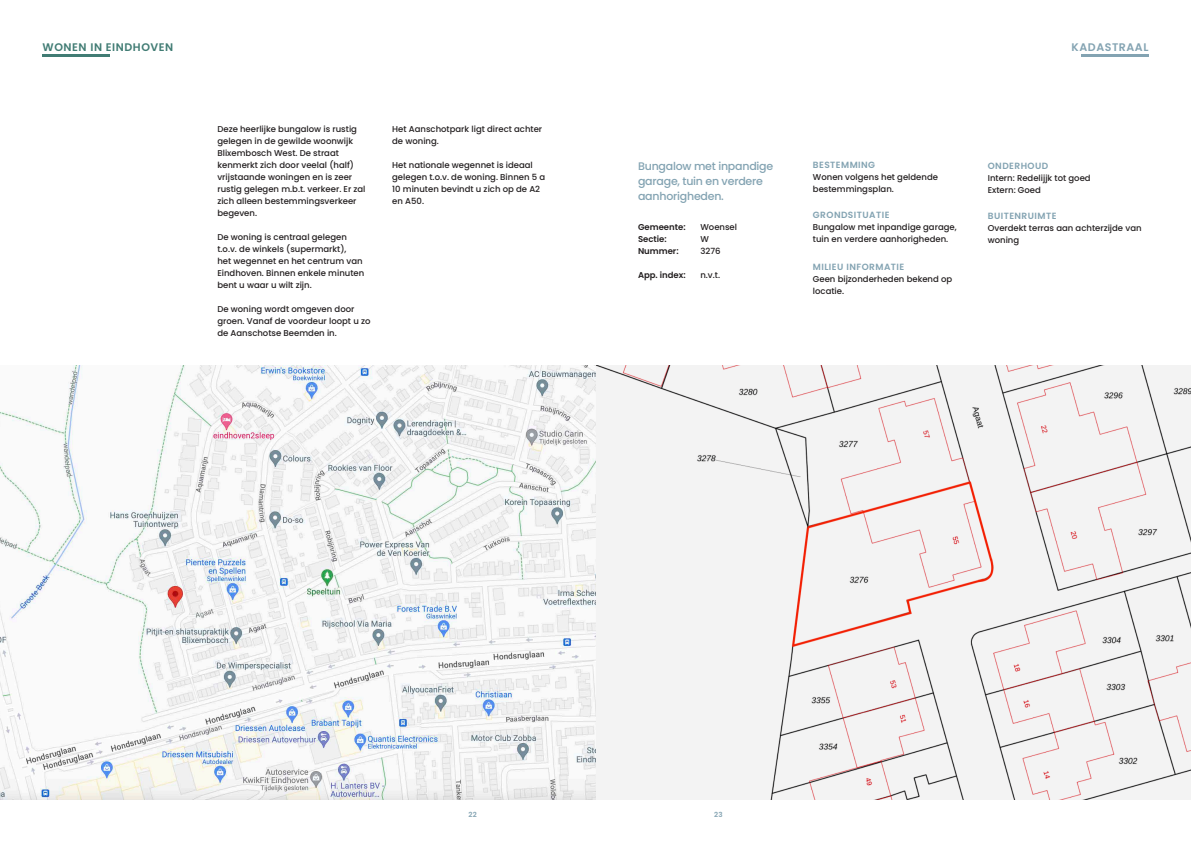
<style>
.page{position:relative;width:1191px;height:842px;background:#fff}
.page>*{position:absolute;margin:0;border:0;box-sizing:border-box;transform-origin:0 0}
.t1{font:500 11px/15px "Poppins";letter-spacing:-.02em;color:#83a3b2}
.t2{font:600 11px "Poppins";letter-spacing:.05em;color:#417c74}
.t3{font:600 11px "Poppins";letter-spacing:.05em;color:#83a3b2}
.t4{font:600 9px "Poppins";letter-spacing:.05em;color:#83a3b2}
.t5{font:500 8.5px/12px "Poppins";color:#231f20}
.t6{font:600 8.5px "Poppins";color:#231f20}
.t7{font:600 7px "Poppins";color:#83a3b2}
</style>
<div class="page">
<hr style="left:1080px;top:55px;width:68px;height:2px;background:#83a3b2">
<div style="left:595px;top:365px;width:596px;height:434px;background:#f3f3f3"></div>
<img style="left:0;top:365px;width:595px;height:434px">
<hr style="left:43px;top:55px;width:67px;height:2px;background:#417c74">
<p class="t2" style="left:43px;top:40px;width:132px">WONEN IN EINDHOVEN</p>
<p class="t5" style="left:217px;top:123px;width:150px">Deze heerlijke bungalow is rustig gelegen in de gewilde woonwijk<br>Blixembosch West. De straat kenmerkt zich door veelal (half) vrijstaande woningen en is zeer rustig gelegen m.b.t. verkeer. Er zal zich alleen bestemmingsverkeer begeven.</p>
<p class="t5" style="left:217px;top:231px;width:148px">De woning is centraal gelegen t.o.v. de winkels (supermarkt),<br>het wegennet en het centrum van<br>Eindhoven. Binnen enkele minuten bent u waar u wilt zijn.</p>
<p class="t5" style="left:217px;top:303px;width:155px">De woning wordt omgeven door groen. Vanaf de voordeur loopt u zo de Aanschotse Beemden in.</p>
<p class="t5" style="left:392px;top:123px;width:151px">Het Aanschotpark ligt direct achter de woning.</p>
<p class="t5" style="left:392px;top:159px;width:155px">Het nationale wegennet is ideaal gelegen t.o.v. de woning. Binnen 5 a<br>10 minuten bevindt u zich op de A2 en A50.</p>
<p class="t3" style="left:1071px;top:40px;width:78px">KADASTRAAL</p>
<p class="t1" style="left:638px;top:159px;width:137px">Bungalow met inpandige garage, tuin en verdere aanhorigheden.</p>
<p class="t6" style="left:638px;top:222px;width:49px">Gemeente:</p>
<p class="t6" style="left:638px;top:234px;width:30px">Sectie:</p>
<p class="t6" style="left:638px;top:246px;width:42px">Nummer:</p>
<p class="t6" style="left:638px;top:270px;width:49px">App. index:</p>
<p class="t5" style="left:700px;top:221px;width:38px">Woensel</p>
<p class="t5" style="left:700px;top:233px;width:10px">W</p>
<p class="t5" style="left:700px;top:245px;width:22px">3276</p>
<p class="t5" style="left:700px;top:269px;width:21px">n.v.t.</p>
<p class="t4" style="left:813px;top:160px;width:64px">BESTEMMING</p>
<p class="t5" style="left:813px;top:171px;width:127px">Wonen volgens het geldende</p>
<p class="t5" style="left:813px;top:183px;width:83px">bestemmingsplan.</p>
<p class="t4" style="left:813px;top:210px;width:78px">GRONDSITUATIE</p>
<p class="t5" style="left:813px;top:221px;width:145px">Bungalow met inpandige garage, tuin en verdere aanhorigheden.</p>
<p class="t4" style="left:813px;top:262px;width:93px">MILIEU INFORMATIE</p>
<p class="t5" style="left:813px;top:273px;width:141px">Geen bijzonderheden bekend op locatie.</p>
<p class="t4" style="left:987px;top:161px;width:62px">ONDERHOUD</p>
<p class="t5" style="left:987px;top:172px;width:104px">Intern: Redelijjk tot goed</p>
<p class="t5" style="left:987px;top:184px;width:55px">Extern: Goed</p>
<p class="t4" style="left:987px;top:211px;width:70px">BUITENRUIMTE</p>
<p class="t5" style="left:987px;top:222px;width:155px">Overdekt terras aan achterzijde van woning</p>
<p class="t7" style="left:468px;top:810px;width:10px">22</p>
<p class="t7" style="left:714px;top:810px;width:10px">23</p>
</div>
